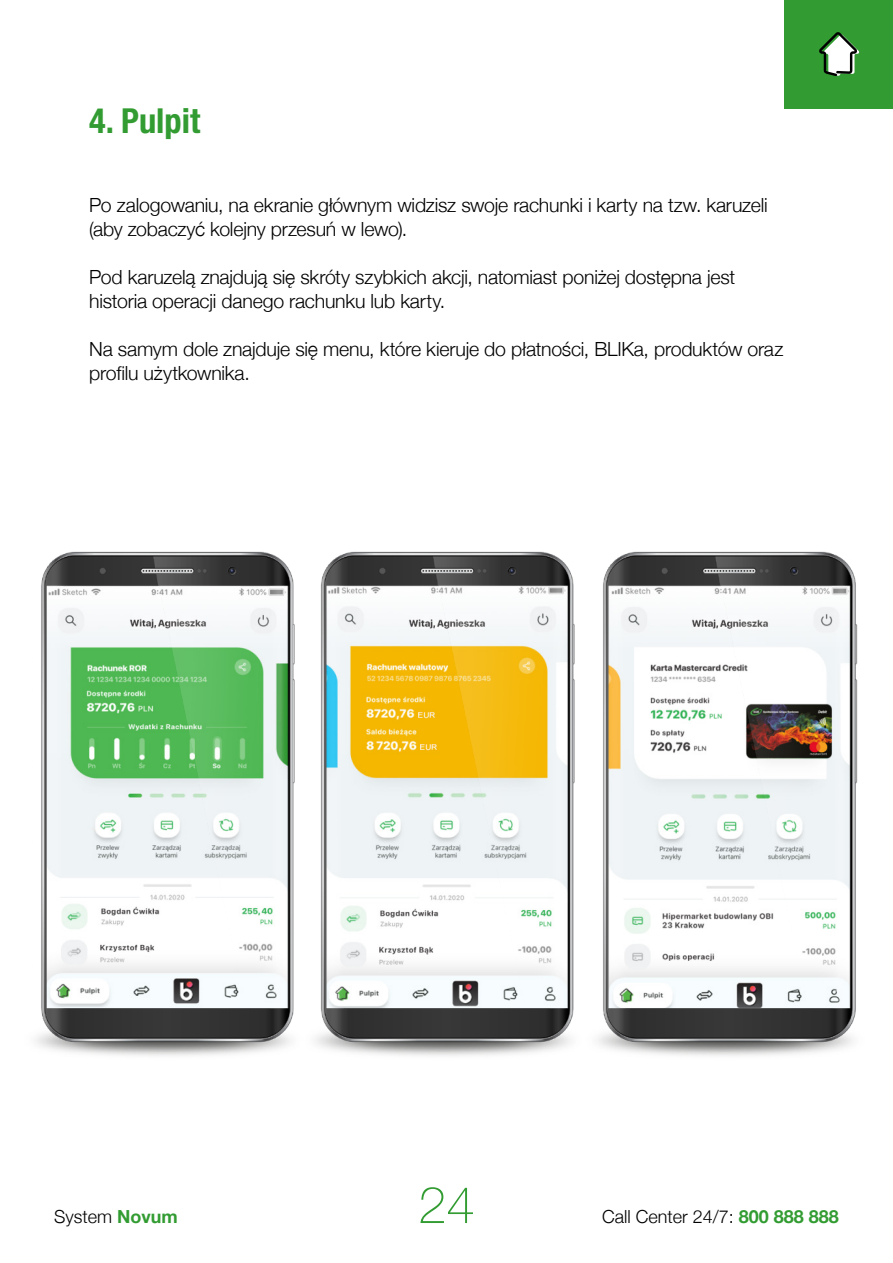
<style>
.page{position:relative;width:893px;height:1263px;background:#fff}
.page>*{position:absolute;margin:0;border:0;box-sizing:border-box;transform-origin:0 0}
.t1{font:100 51px "Helvetica Neue";color:#329c32}
.t2{font:700 condensed 34.5px "Helvetica Neue LT Pro";color:#329c32}
.t3{font:300 19.5px/24px "Helvetica Neue";letter-spacing:-.01em;color:#000}
.t4{font:300 18px "Helvetica Neue";color:#000}
.s1{font-weight:700;color:#329c32}
</style>
<div class="page">
<img style="left:36px;top:551px;width:193px;height:505px">
<img style="left:229px;top:551px;width:283px;height:505px">
<img style="left:512px;top:551px;width:346px;height:505px">
<div style="left:784px;top:0;width:109px;height:108px;background:#329c32"></div>
<svg style="left:819px;top:32px;width:41px;height:44px"></svg>
<h2 class="t2" style="left:89px;top:100px;width:113px">4. Pulpit</h2>
<p class="t3" style="left:89px;top:192px;width:680px">Po zalogowaniu, na ekranie głównym widzisz swoje rachunki i karty na tzw. karuzeli (aby zobaczyć kolejny przesuń w lewo).</p>
<p class="t3" style="left:89px;top:264px;width:648px">Pod karuzelą znajdują się skróty szybkich akcji, natomiast poniżej dostępna jest historia operacji danego rachunku lub karty.</p>
<p class="t3" style="left:89px;top:336px;width:696px">Na samym dole znajduje się menu, które kieruje do płatności, BLIKa, produktów oraz profilu użytkownika.</p>
<h1 class="t1" style="left:418px;top:1166px;width:58px">24</h1>
<p class="t4" style="left:54px;top:1202px;width:125px">System <span class="s1">Novum</span></p>
<p class="t4" style="left:602px;top:1202px;width:238px">Call Center 24/7: <span class="s1">800 888 888</span></p>
</div>
